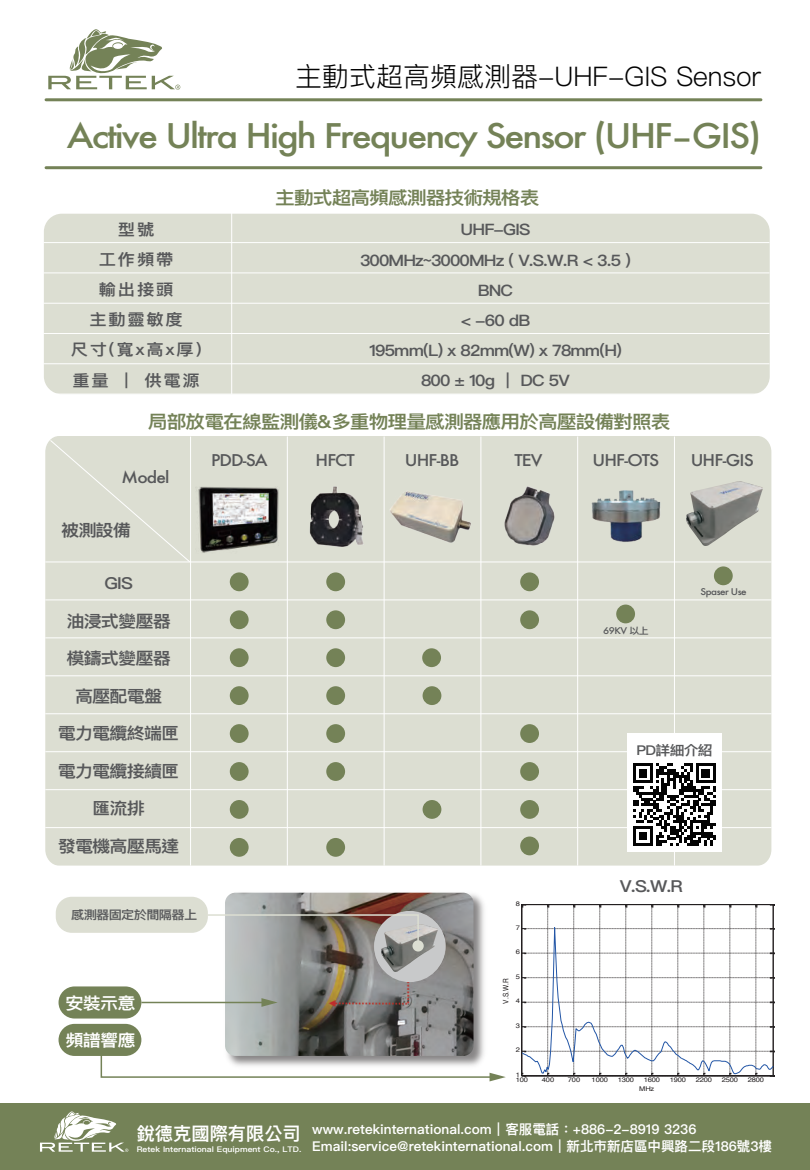
<style>
.page{position:relative;width:810px;height:1170px;background:#fff}
.page>*{position:absolute;margin:0;border:0;box-sizing:border-box;transform-origin:0 0}
.t1{font:500 33px "Futura";letter-spacing:-.055em;color:#748257;scale:1.1 1}
.t2{font:300 27px "Ping Fang TC";color:#030303}
.t3{font:600 18.3px "Ping Fang TC";color:#fff}
.t4{font:600 18px "Ping Fang TC";letter-spacing:-.05em;color:#748257;scale:1.1 1}
.t5{font:600 16.5px "Ping Fang TC";letter-spacing:-.05em;color:#57585a;scale:1.1 1}
.t6{font:600 16.5px "Ping Fang TC";letter-spacing:-.05em;color:#fff;scale:1.1 1}
.t7{font:600 15.75px/30px "Ping Fang TC";letter-spacing:-.05em;color:#57585a;text-align:center;scale:1.1 1}
.t8{font:500 15.75px "Futura";letter-spacing:-.05em;color:#57585a;scale:1.1 1}
.t9{font:600 15.75px/30px "Ping Fang TC";letter-spacing:.1em;color:#57585a;text-align:center;scale:1.1 1}
.t10{font:600 13.5px/16.5px "Ping Fang TC";color:#fff}
.t11{font:600 13.5px "Ping Fang TC";letter-spacing:-.05em;color:#57585a;scale:1.1 1}
.t12{font:600 12px "Ping Fang TC";letter-spacing:-.05em;color:#57585a;scale:1.1 1}
.t13{font:500 9px "Futura";letter-spacing:-.05em;color:#57585a;scale:1.1 1}
.t14{font:600 7.8px "Ping Fang TC";color:#fff;scale:1.1 1}
.t15{font:7.5px "Helvetica";color:#231f20;scale:.86 1}
.t16{font:6.45px "Helvetica";letter-spacing:-.02em;color:#231f20;scale:1.16 1}
.s1{font-family:"Ping Fang TC";font-weight:600}
</style>
<div class="page">
<img style="left:222px;top:892px;width:262px;height:159px">
<img style="left:225px;top:893px;width:249px;height:158px">
<div style="left:374px;top:911px;width:71px;height:71px;background:#c8c9ca;border-radius:50%"></div>
<div style="left:44px;top:214px;width:726px;height:180px;background:#dcded2;border-radius:18px"></div>
<div style="left:59px;top:986px;width:82px;height:33px;background:#748257;border-radius:16px"></div>
<div style="left:56px;top:897px;width:152px;height:36px;background:#dcded2;border-radius:16px"></div>
<div style="left:59px;top:1024px;width:82px;height:32px;background:#748257;border-radius:16px"></div>
<svg style="left:48px;top:29px;width:132px;height:61px"></svg>
<hr style="left:46px;top:98px;width:715px;height:3px;background:#748257">
<hr style="left:46px;top:166px;width:715px;height:3px;background:#748257">
<div style="left:0;top:1103px;width:810px;height:67px;background:#748257"></div>
<svg style="left:40px;top:1111px;width:88px;height:41px"></svg>
<hr style="left:43px;top:333px;width:726px;height:1px;background:#fff">
<hr style="left:43px;top:303px;width:726px;height:1px;background:#fff">
<hr style="left:43px;top:363px;width:726px;height:1px;background:#fff">
<hr style="left:43px;top:273px;width:726px;height:1px;background:#fff">
<hr style="left:43px;top:242px;width:726px;height:1px;background:#fff">
<hr style="left:231px;top:213px;width:1px;height:181px;background:#fff">
<hr style="left:141px;top:1002px;width:123px;height:1px;background:#748257">
<svg style="left:261px;top:998px;width:17px;height:9px"></svg>
<svg style="left:100px;top:1051px;width:406px;height:30px"></svg>
<div style="left:45px;top:436px;width:726px;height:430px;background:#dcded2"></div>
<hr style="left:45px;top:562px;width:726px;height:1px;background:#fff">
<hr style="left:45px;top:637px;width:726px;height:1px;background:#fff">
<hr style="left:45px;top:600px;width:726px;height:1px;background:#fff">
<hr style="left:45px;top:675px;width:726px;height:1px;background:#fff">
<hr style="left:45px;top:713px;width:726px;height:1px;background:#fff">
<hr style="left:45px;top:751px;width:726px;height:1px;background:#fff">
<hr style="left:45px;top:789px;width:726px;height:1px;background:#fff">
<hr style="left:45px;top:827px;width:726px;height:1px;background:#fff">
<hr style="left:190px;top:436px;width:1px;height:430px;background:#fff">
<hr style="left:287px;top:436px;width:1px;height:430px;background:#fff">
<hr style="left:384px;top:436px;width:1px;height:430px;background:#fff">
<hr style="left:481px;top:436px;width:1px;height:430px;background:#fff">
<hr style="left:577px;top:436px;width:1px;height:430px;background:#fff">
<hr style="left:674px;top:436px;width:1px;height:430px;background:#fff">
<img style="left:591px;top:490px;width:71px;height:52px">
<img style="left:504px;top:486px;width:51px;height:60px">
<img style="left:310px;top:486px;width:53px;height:60px">
<img style="left:388px;top:489px;width:85px;height:54px">
<div style="left:230px;top:572px;width:19px;height:19px;background:#748257;border-radius:50%"></div>
<div style="left:230px;top:610px;width:19px;height:19px;background:#748257;border-radius:50%"></div>
<div style="left:520px;top:610px;width:19px;height:19px;background:#748257;border-radius:50%"></div>
<div style="left:520px;top:762px;width:19px;height:19px;background:#748257;border-radius:50%"></div>
<div style="left:520px;top:724px;width:19px;height:19px;background:#748257;border-radius:50%"></div>
<div style="left:616px;top:605px;width:19px;height:18px;background:#748257;border-radius:50%"></div>
<div style="left:230px;top:648px;width:19px;height:19px;background:#748257;border-radius:50%"></div>
<div style="left:422px;top:648px;width:19px;height:19px;background:#748257;border-radius:50%"></div>
<div style="left:230px;top:686px;width:19px;height:19px;background:#748257;border-radius:50%"></div>
<div style="left:423px;top:686px;width:18px;height:19px;background:#748257;border-radius:50%"></div>
<div style="left:423px;top:800px;width:18px;height:19px;background:#748257;border-radius:50%"></div>
<div style="left:520px;top:800px;width:19px;height:19px;background:#748257;border-radius:50%"></div>
<div style="left:520px;top:837px;width:19px;height:18px;background:#748257;border-radius:50%"></div>
<div style="left:230px;top:724px;width:19px;height:19px;background:#748257;border-radius:50%"></div>
<div style="left:230px;top:800px;width:19px;height:19px;background:#748257;border-radius:50%"></div>
<div style="left:230px;top:838px;width:19px;height:19px;background:#748257;border-radius:50%"></div>
<div style="left:230px;top:762px;width:19px;height:19px;background:#748257;border-radius:50%"></div>
<div style="left:326px;top:572px;width:19px;height:19px;background:#748257;border-radius:50%"></div>
<div style="left:326px;top:610px;width:19px;height:19px;background:#748257;border-radius:50%"></div>
<div style="left:326px;top:648px;width:19px;height:19px;background:#748257;border-radius:50%"></div>
<div style="left:326px;top:686px;width:19px;height:19px;background:#748257;border-radius:50%"></div>
<div style="left:326px;top:724px;width:19px;height:19px;background:#748257;border-radius:50%"></div>
<div style="left:326px;top:838px;width:19px;height:19px;background:#748257;border-radius:50%"></div>
<div style="left:326px;top:762px;width:19px;height:19px;background:#748257;border-radius:50%"></div>
<div style="left:520px;top:572px;width:19px;height:19px;background:#748257;border-radius:50%"></div>
<div style="left:714px;top:566px;width:19px;height:19px;background:#748257;border-radius:50%"></div>
<div style="left:49px;top:439px;width:141px;height:124px;background:#dcded2"></div>
<div style="left:627px;top:734px;width:95px;height:118px;background:#fff"></div>
<svg style="left:633px;top:763px;width:83px;height:83px"></svg>
<svg style="left:521px;top:904px;width:253px;height:173px"></svg>
<img style="left:381px;top:924px;width:56px;height:47px">
<svg style="left:206px;top:914px;width:214px;height:34px"></svg>
<div style="left:412px;top:940px;width:12px;height:12px;background:#dcded2;border-radius:50%"></div>
<img style="left:686px;top:482px;width:76px;height:63px">
<img style="left:196px;top:487px;width:86px;height:66px">
<h2 class="t2" style="left:295px;top:59px;width:468px">主動式超高頻感測器-UHF-GIS Sensor</h2>
<h1 class="t1" style="left:67px;top:113px;width:633px">Active Ultra High Frequency Sensor (UHF–GIS)</h1>
<h3 class="t4" style="left:275px;top:187px;width:242px">主動式超高頻感測器技術規格表</h3>
<p class="t9" style="left:71px;top:215px;width:120px">型號<br>工作頻帶<br>輸出接頭<br>主動靈敏度<br>尺寸(寬x高x厚)重量 ｜ 供電源</p>
<p class="t7" style="left:360px;top:215px;width:248px">UHF-GIS<br>300MHz~3000MHz ( V.S.W.R &lt; 3.5 )<br>BNC<br>&lt; -60 dB<br>195mm(L) x 82mm(W) x 78mm(H)<br>800 ± 10g ｜ DC 5V</p>
<h3 class="t4" style="left:148px;top:410px;width:477px">局部放電在線監測儀&amp;多重物理量感測器應用於高壓設備對照表</h3>
<p class="t8" style="left:211px;top:449px;width:53px">PDD-SA</p>
<p class="t8" style="left:122px;top:466px;width:45px">Model</p>
<p class="t8" style="left:316px;top:449px;width:37px">HFCT</p>
<p class="t8" style="left:405px;top:449px;width:51px">UHF-BB</p>
<p class="t8" style="left:514px;top:449px;width:27px">TEV</p>
<p class="t8" style="left:592px;top:449px;width:62px">UHF-OTS</p>
<p class="t8" style="left:691px;top:449px;width:59px">UHF-GIS</p>
<p class="t5" style="left:61px;top:520px;width:65px">被測設備</p>
<p class="t5" style="left:104px;top:573px;width:27px">GIS</p>
<p class="t5" style="left:66px;top:611px;width:96px">油浸式變壓器</p>
<p class="t5" style="left:66px;top:648px;width:96px">模鑄式變壓器</p>
<p class="t5" style="left:75px;top:686px;width:81px">高壓配電盤</p>
<p class="t5" style="left:58px;top:723px;width:112px">電力電纜終端匣</p>
<p class="t5" style="left:58px;top:761px;width:112px">電力電纜接續匣</p>
<p class="t5" style="left:92px;top:798px;width:49px">匯流排</p>
<p class="t5" style="left:58px;top:836px;width:112px">發電機高壓馬達</p>
<p class="t12" style="left:71px;top:908px;width:116px">感測器固定於間隔器上</p>
<p class="t6" style="left:66px;top:993px;width:65px">安裝示意</p>
<p class="t6" style="left:66px;top:1030px;width:65px">頻譜響應</p>
<p class="t13" style="left:603px;top:624px;width:43px">69KV <span class="s1">以上</span></p>
<p class="t13" style="left:701px;top:586px;width:44px">Spaser Use</p>
<p class="t11" style="left:637px;top:741px;width:71px">PD詳細介紹</p>
<p class="t16" style="left:516px;top:898px;width:5px">8</p>
<p class="t16" style="left:516px;top:922px;width:5px">7</p>
<p class="t16" style="left:516px;top:947px;width:5px">6</p>
<p class="t16" style="left:516px;top:971px;width:5px">5</p>
<p class="t15" style="left:500px;top:1004px;width:31px;rotate:-90deg">V.S.W.R</p>
<p class="t16" style="left:516px;top:996px;width:5px">4</p>
<p class="t16" style="left:516px;top:1020px;width:5px">3</p>
<p class="t16" style="left:516px;top:1045px;width:5px">2</p>
<p class="t5" style="left:620px;top:876px;width:59px">V.S.W.R</p>
<p class="t16" style="left:516px;top:1070px;width:5px">1</p>
<p class="t16" style="left:516px;top:1075px;width:12px">100</p>
<p class="t16" style="left:542px;top:1075px;width:12px">400</p>
<p class="t16" style="left:568px;top:1075px;width:12px">700</p>
<p class="t16" style="left:592px;top:1075px;width:16px">1000</p>
<p class="t16" style="left:618px;top:1075px;width:16px">1300</p>
<p class="t16" style="left:644px;top:1075px;width:16px">1600</p>
<p class="t16" style="left:670px;top:1075px;width:16px">1900</p>
<p class="t16" style="left:696px;top:1075px;width:16px">2200</p>
<p class="t16" style="left:722px;top:1075px;width:16px">2500</p>
<p class="t16" style="left:748px;top:1075px;width:16px">2800</p>
<p class="t16" style="left:639px;top:1084px;width:15px">MHz</p>
<h3 class="t3" style="left:137px;top:1122px;width:166px">銳德克國際有限公司</h3>
<p class="t14" style="left:137px;top:1145px;width:151px">Retek International Equipment Co., LTD.</p>
<p class="t10" style="left:312px;top:1121px;width:461px">www.retekinternational.com｜客服電話：+886-2-8919 3236<br>Email:service@retekinternational.com｜新北市新店區中興路二段186號3樓</p>
</div>
